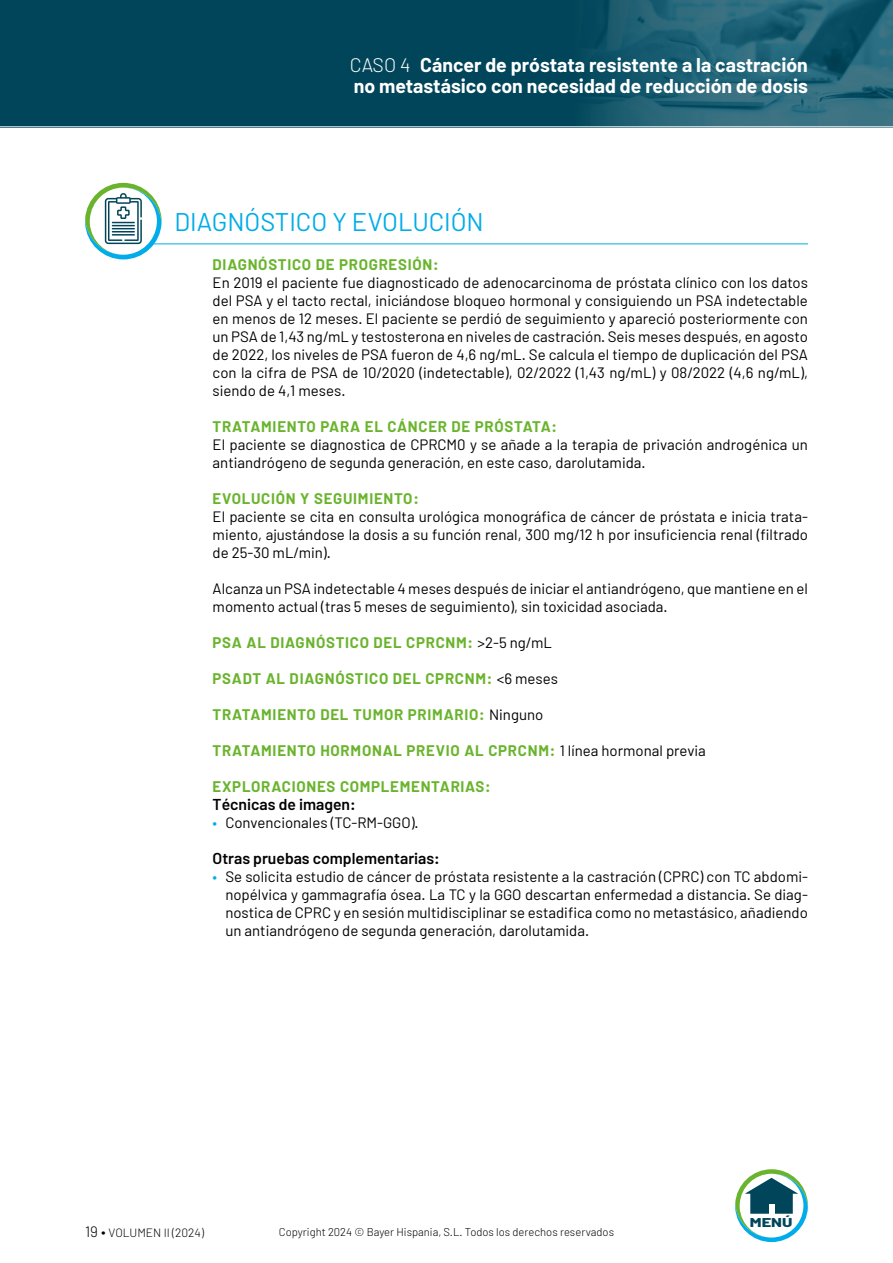
<style>
.page{position:relative;width:893px;height:1263px;background:#fff}
.page>*{position:absolute;margin:0;border:0;box-sizing:border-box;transform-origin:0 0}
.t1{font:25.5px "Barlow";color:#00ace9}
.t2{font:700 19.5px/21px "Barlow";color:#fff}
.t3{font:600 15.75px "Barlow";color:#000}
.t4{font:15px/18px "Barlow";color:#000;text-align:justify}
.t5{font:700 15px "Barlow";letter-spacing:.05em;color:#6ab42d}
.t6{font:800 12.75px "Barlow";color:#004559;scale:1.3 1}
.t7{font:300 12px "Barlow";color:#000}
.t8{font:300 11.25px "Barlow";color:#000}
.s1{font-weight:300}
.s2{font-weight:400;color:#000}
.s3{color:#00ace9}
.s4{font-size:15px}
</style>
<div class="page">
<svg style="left:735px;top:1169px;width:73px;height:73px"></svg>
<div style="left:769px;top:1205px;width:5px;height:10px;background:#fff"></div>
<div style="left:0;top:0;width:893px;height:128px;background:#004559"></div>
<img style="left:572px;top:0;width:321px;height:128px">
<hr style="left:128px;top:243px;width:680px;height:1px;background:#00ace9">
<svg style="left:85px;top:183px;width:77px;height:76px"></svg>
<hr style="left:112px;top:234px;width:23px;height:2px;background:#004559">
<hr style="left:0;top:126px;width:893px;height:1px;background:#fff">
<h2 class="t2" style="left:350px;top:54px;width:459px"><span class="s1">CASO 4</span> Cáncer de próstata resistente a la castración no metastásico con necesidad de reducción de dosis</h2>
<h1 class="t1" style="left:174px;top:206px;width:311px">DIAGNÓSTICO Y EVOLUCIÓN</h1>
<p class="t5" style="left:213px;top:255px;width:227px">DIAGNÓSTICO DE PROGRESIÓN:</p>
<p class="t4" style="left:213px;top:273px;width:597px">En 2019 el paciente fue diagnosticado de adenocarcinoma de próstata clínico con los datos del PSA y el tacto rectal, iniciándose bloqueo hormonal y consiguiendo un PSA indetectable en menos de 12 meses. El paciente se perdió de seguimiento y apareció posteriormente con un PSA de 1,43 ng/mL y testosterona en niveles de castración. Seis meses después, en agosto de 2022, los niveles de PSA fueron de 4,6 ng/mL. Se calcula el tiempo de duplicación del PSA con la cifra de PSA de 10/2020 (indetectable), 02/2022 (1,43 ng/mL) y 08/2022 (4,6 ng/mL), siendo de 4,1 meses.</p>
<p class="t5" style="left:213px;top:417px;width:346px">TRATAMIENTO PARA EL CÁNCER DE PRÓSTATA:</p>
<p class="t4" style="left:213px;top:435px;width:597px">El paciente se diagnostica de CPRCM0 y se añade a la terapia de privación androgénica un antiandrógeno de segunda generación, en este caso, darolutamida.</p>
<p class="t5" style="left:213px;top:489px;width:208px">EVOLUCIÓN Y SEGUIMIENTO:</p>
<p class="t4" style="left:213px;top:507px;width:597px">El paciente se cita en consulta urológica monográfica de cáncer de próstata e inicia trata&shy;miento, ajustándose la dosis a su función renal, 300 mg/12 h por insuficiencia renal (filtrado de 25-30 mL/min).</p>
<p class="t4" style="left:213px;top:579px;width:597px">Alcanza un PSA indetectable 4 meses después de iniciar el antiandrógeno, que mantiene en el momento actual (tras 5 meses de seguimiento), sin toxicidad asociada.</p>
<p class="t5" style="left:213px;top:633px;width:341px">PSA AL DIAGNÓSTICO DEL CPRCNM: <span class="s2">&gt;2-5 ng/mL</span></p>
<p class="t5" style="left:213px;top:669px;width:347px">PSADT AL DIAGNÓSTICO DEL CPRCNM: <span class="s2">&lt;6 meses</span></p>
<p class="t5" style="left:213px;top:705px;width:332px">TRATAMIENTO DEL TUMOR PRIMARIO: <span class="s2">Ninguno</span></p>
<p class="t5" style="left:213px;top:741px;width:495px">TRATAMIENTO HORMONAL PREVIO AL CPRCNM: <span class="s2">1 línea hormonal previa</span></p>
<p class="t5" style="left:213px;top:777px;width:279px">EXPLORACIONES COMPLEMENTARIAS:</p>
<p class="t3" style="left:213px;top:795px;width:145px">Técnicas de imagen:</p>
<p class="t4" style="left:213px;top:813px;width:208px"><span class="s3">•</span> Convencionales (TC-RM-GGO).</p>
<p class="t3" style="left:213px;top:849px;width:229px">Otras pruebas complementarias:</p>
<p class="t4" style="left:225px;top:867px;width:584px;text-indent:-13px"><span class="s3">•</span> Se solicita estudio de cáncer de próstata resistente a la castración (CPRC) con TC abdomi&shy;nopélvica y gammagrafía ósea. La TC y la GGO descartan enfermedad a distancia. Se diag&shy;nostica de CPRC y en sesión multidisciplinar se estadifica como no metastásico, añadiendo un antiandrógeno de segunda generación, darolutamida.</p>
<p class="t7" style="left:85px;top:1225px;width:120px"><span class="s4">19 •</span> VOLUMEN II (2024)</p>
<p class="t8" style="left:279px;top:1224px;width:337px">Copyright 2024 © Bayer Hispania, S.L. Todos los derechos reservados</p>
<p class="t6" style="left:750px;top:1215px;width:34px">MENÚ</p>
</div>
